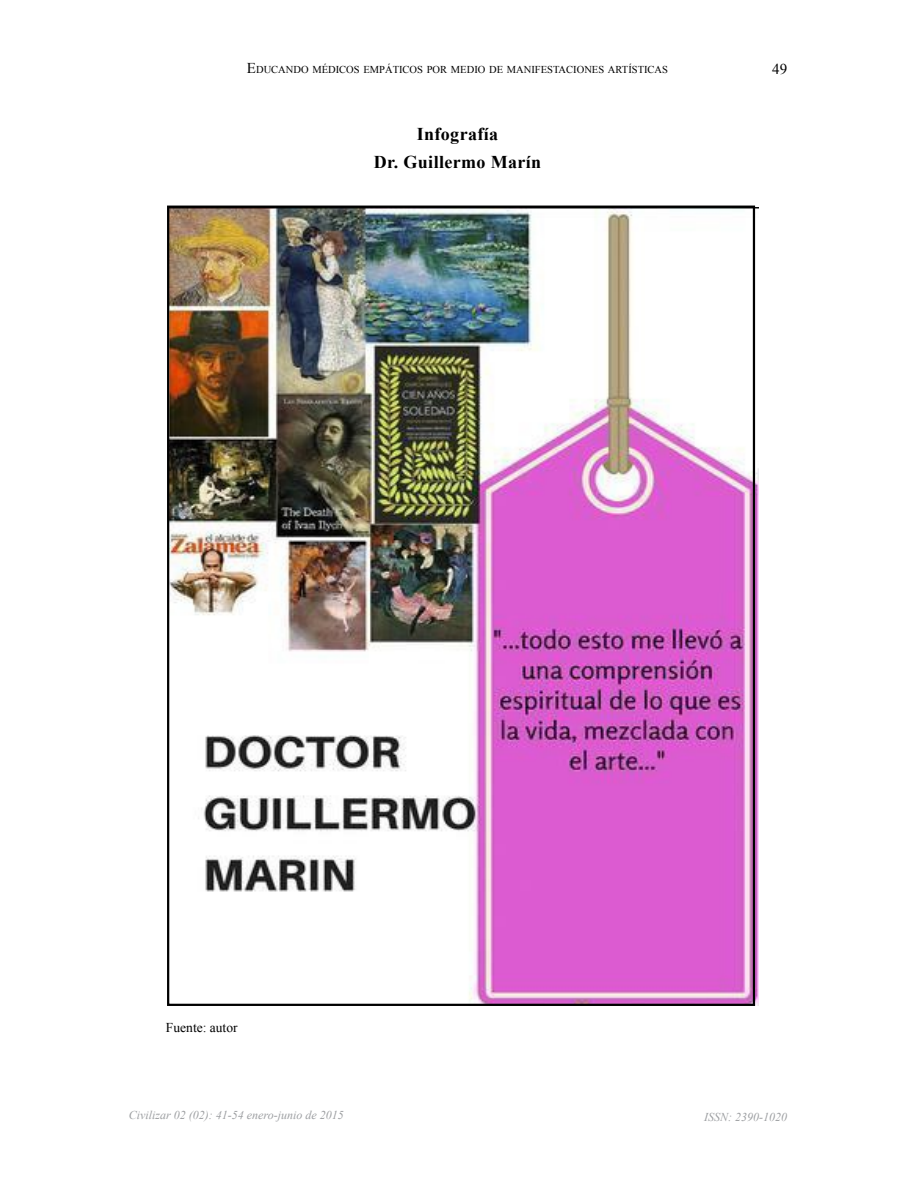
<style>
.page{position:relative;width:915px;height:1191px;background:#fff}
.page>*{position:absolute;margin:0;border:0;box-sizing:border-box;transform-origin:0 0}
.t1{font:700 18px/27.8px "Times New Roman";letter-spacing:.02em;color:#000;text-align:center}
.t2{font:15px "Times New Roman";color:#000}
.t3{font:13.5px "Times New Roman";color:#000}
.t4{font:italic 12px "Times New Roman";color:#9d9fa2}
.t5{font:10.5px "Times New Roman";color:#000}
.s1{font-size:15px}
</style>
<div class="page">
<img style="left:170px;top:208px;width:588px;height:797px">
<p class="t5" style="left:247px;top:63px;width:422px"><span class="s1">E</span>DUCANDO MÉDICOS EMPÁTICOS POR MEDIO DE MANIFESTACIONES ARTÍSTICAS</p>
<h2 class="t2" style="left:772px;top:59px;width:16px">49</h2>
<h1 class="t1" style="left:373px;top:119px;width:169px">Infografía<br>Dr. Guillermo Marín</h1>
<p class="t3" style="left:166px;top:1018px;width:73px">Fuente: autor</p>
<p class="t4" style="left:129px;top:1106px;width:216px">Civilizar 02 (02): 41-54 enero-junio de 2015</p>
<p class="t4" style="left:704px;top:1108px;width:84px">ISSN: 2390-1020</p>
</div>
